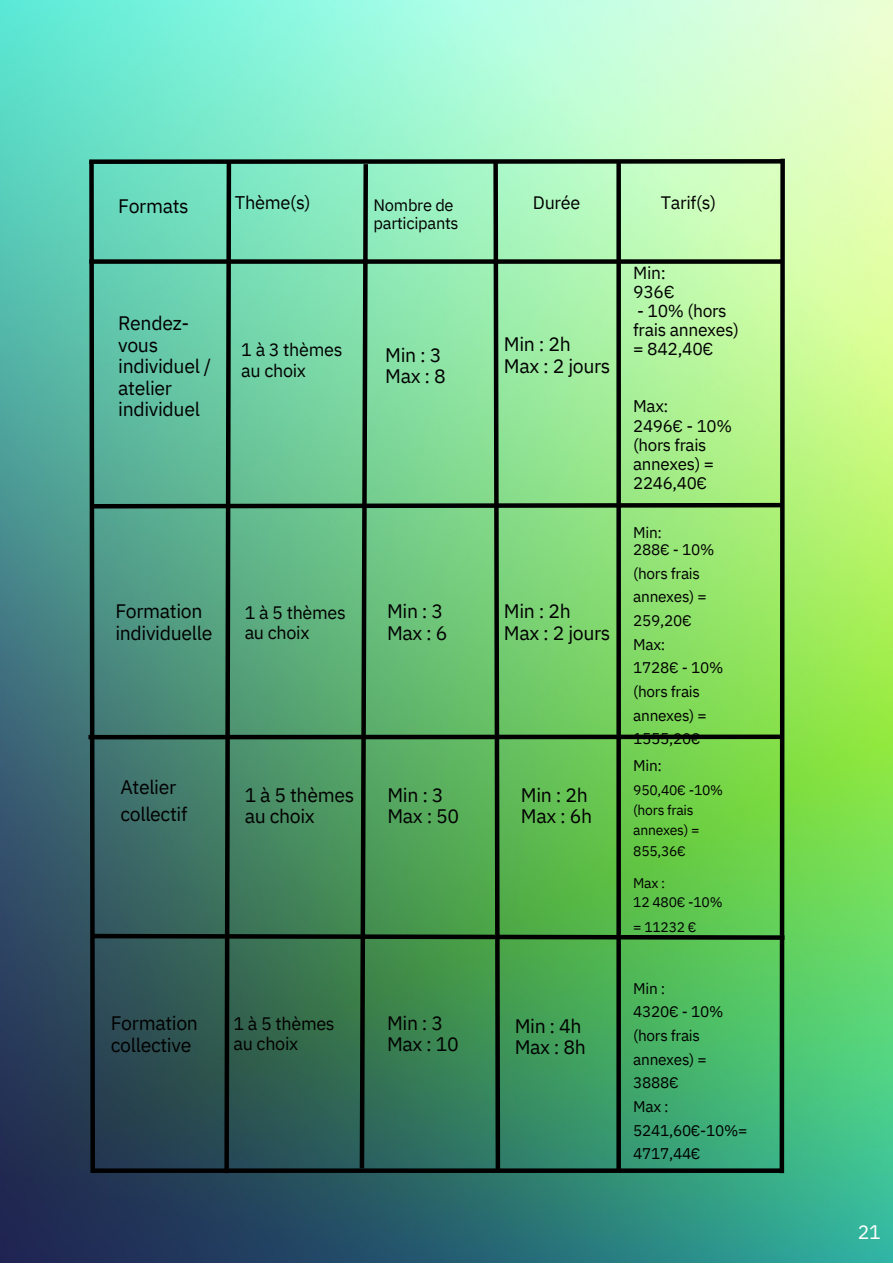
<style>
.page{position:relative;width:893px;height:1264px;background:#fff}
.page>*{position:absolute;margin:0;border:0;box-sizing:border-box;transform-origin:0 0}
.t1{font:19.5px/21.3px "IBM Plex Sans";letter-spacing:-.02em;color:#000}
.t2{font:19.5px "IBM Plex Sans";color:#fff}
.t3{font:18.3px "IBM Plex Sans";letter-spacing:-.02em;color:#000}
.t4{font:18px/20.2px "IBM Plex Sans";letter-spacing:-.02em;color:#000}
.t5{font:17.4px/19px "IBM Plex Sans";letter-spacing:-.02em;color:#000}
.t6{font:16.95px/19px "IBM Plex Sans";letter-spacing:-.02em;color:#000}
.t7{font:16.5px "IBM Plex Sans";letter-spacing:-.02em;color:#000}
.t8{font:15.45px/23.5px "IBM Plex Sans";letter-spacing:-.02em;color:#000}
.t9{font:13.95px "IBM Plex Sans";letter-spacing:-.02em;color:#000}
</style>
<div class="page">
<img style="left:0;top:0;width:892px;height:1262px">
<img style="left:87px;top:154px;width:701px;height:1023px">
<div style="left:89px;top:159px;width:693px;height:5px;background:#000"></div>
<p class="t1" style="left:118px;top:195px;width:72px">Formats</p>
<p class="t3" style="left:235px;top:190px;width:77px">Thème(s)</p>
<p class="t7" style="left:373px;top:194px;width:82px">Nombre de</p>
<p class="t7" style="left:373px;top:212px;width:86px">participants</p>
<p class="t1" style="left:118px;top:312px;width:95px">Rendez&shy;vous individuel / atelier individuel</p>
<p class="t4" style="left:241px;top:339px;width:103px">1 à 3 thèmes au choix</p>
<p class="t1" style="left:385px;top:344px;width:62px">Min:3<br>Max:8</p>
<p class="t1" style="left:115px;top:600px;width:99px">Formation individuelle</p>
<p class="t4" style="left:245px;top:602px;width:103px">1 à 5 thèmes au choix</p>
<p class="t1" style="left:387px;top:600px;width:62px">Min:3<br>Max:6</p>
<p class="t1" style="left:120px;top:773px;width:69px;line-height:27px">Atelier collectif</p>
<p class="t1" style="left:245px;top:783px;width:111px">1 à 5 thèmes au choix</p>
<p class="t1" style="left:387px;top:783px;width:73px">Min:3<br>Max : 50</p>
<p class="t1" style="left:111px;top:1012px;width:89px">Formation collective</p>
<p class="t4" style="left:233px;top:1013px;width:103px">1 à 5 thèmes au choix</p>
<p class="t1" style="left:387px;top:1011px;width:73px">Min:3<br>Max : 10</p>
<p class="t4" style="left:533px;top:192px;width:49px">Durée</p>
<p class="t1" style="left:504px;top:333px;width:68px">Min : 2h</p>
<p class="t1" style="left:504px;top:355px;width:108px">Max : 2 jours</p>
<p class="t1" style="left:504px;top:600px;width:68px">Min : 2h</p>
<p class="t1" style="left:504px;top:622px;width:108px">Max : 2 jours</p>
<p class="t1" style="left:521px;top:783px;width:73px">Min : 2h<br>Max : 6h</p>
<p class="t1" style="left:514px;top:1014px;width:73px">Min : 4h<br>Max : 8h</p>
<p class="t4" style="left:660px;top:192px;width:57px">Tarif(s)</p>
<p class="t5" style="left:633px;top:262px;width:34px">Min:</p>
<p class="t5" style="left:633px;top:281px;width:43px">936€</p>
<p class="t5" style="left:633px;top:301px;width:107px">- 10% (hors frais annexes) = 842,40€</p>
<p class="t6" style="left:633px;top:396px;width:37px">Max:</p>
<p class="t6" style="left:633px;top:415px;width:100px">2496€ - 10% (hors frais annexes) =<br>2246,40€</p>
<p class="t8" style="left:633px;top:521px;width:30px">Min:</p>
<p class="t8" style="left:633px;top:537px;width:83px">288€ - 10%</p>
<p class="t8" style="left:633px;top:561px;width:68px">(hors frais</p>
<p class="t8" style="left:633px;top:585px;width:75px">annexes) =</p>
<p class="t8" style="left:633px;top:608px;width:60px">259,20€</p>
<p class="t8" style="left:633px;top:632px;width:34px">Max:</p>
<p class="t8" style="left:633px;top:655px;width:92px">1728€ - 10%</p>
<p class="t8" style="left:633px;top:679px;width:68px">(hors frais</p>
<p class="t8" style="left:633px;top:703px;width:75px">annexes) =</p>
<p class="t8" style="left:633px;top:726px;width:69px">1555,20€</p>
<p class="t8" style="left:633px;top:753px;width:30px">Min:</p>
<p class="t9" style="left:633px;top:780px;width:91px">950,40€ -10%</p>
<p class="t9" style="left:633px;top:800px;width:62px">(hors frais</p>
<p class="t9" style="left:633px;top:821px;width:68px">annexes) =</p>
<p class="t9" style="left:633px;top:841px;width:54px">855,36€</p>
<p class="t9" style="left:633px;top:873px;width:34px">Max :</p>
<p class="t9" style="left:633px;top:893px;width:91px">12 480€ -10%</p>
<p class="t9" style="left:633px;top:917px;width:65px">= 11232 €</p>
<p class="t8" style="left:633px;top:976px;width:34px">Min :</p>
<p class="t8" style="left:633px;top:999px;width:92px">4320€ - 10%</p>
<p class="t8" style="left:633px;top:1023px;width:68px">(hors frais</p>
<p class="t8" style="left:633px;top:1047px;width:75px">annexes) =</p>
<p class="t8" style="left:633px;top:1070px;width:47px">3888€</p>
<p class="t8" style="left:633px;top:1094px;width:37px">Max :</p>
<p class="t8" style="left:633px;top:1117px;width:116px">5241,60€-10%=<br>4717,44€</p>
<p class="t2" style="left:857px;top:1218px;width:25px">21</p>
</div>
